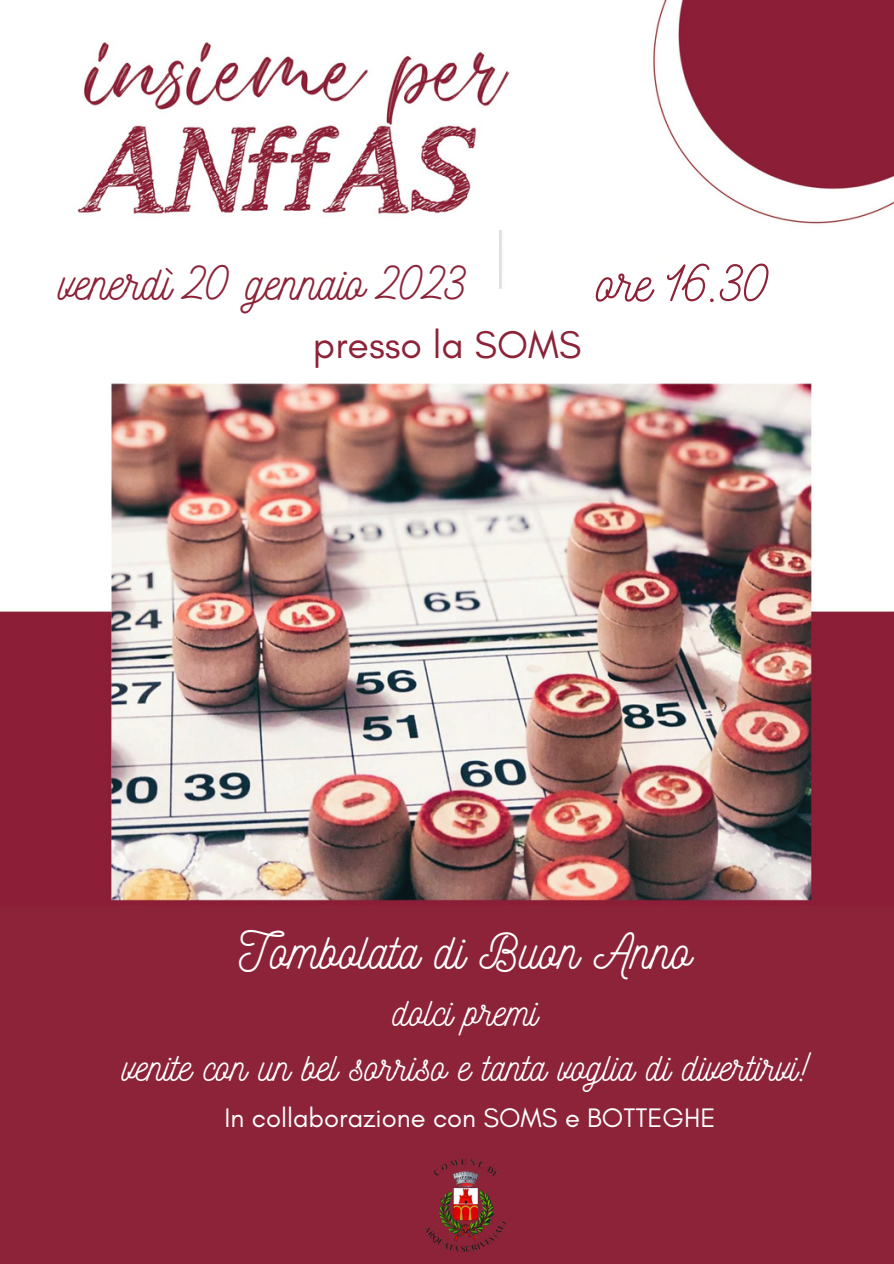
<style>
.page{position:relative;width:894px;height:1264px;background:#fff}
.page>*{position:absolute;margin:0;border:0;box-sizing:border-box;transform-origin:0 0}
.t1{font:51.6px "Nickainley";color:#8c2339}
.t2{font:49.8px "Nickainley";color:#fff}
.t3{font:47.7px "Nickainley";color:#8c2339}
.t4{font:39.3px/54px "Nickainley";color:#fff;text-align:center}
.t5{font:39.3px "Glacial Indifference";color:#8c2339}
.t6{font:27.3px "Glacial Indifference";color:#fff}
</style>
<div class="page">
<div style="left:0;top:0;width:893px;height:1263px;background:#8c2339"></div>
<img style="left:0;top:0;width:893px;height:901px">
<div style="left:230px;top:238px;width:257px;height:83px;background:#fff"></div>
<div style="left:499px;top:230px;width:226px;height:84px;background:#fff"></div>
<img style="left:424px;top:1158px;width:83px;height:95px">
<div style="left:325px;top:289px;width:357px;height:93px;background:#fff"></div>
<p class="t3" style="left:59px;top:252px;width:410px">venerdì 20 gennaio 2023</p>
<h1 class="t1" style="left:595px;top:250px;width:176px">ore 16.30</h1>
<p class="t5" style="left:313px;top:321px;width:270px">presso la SOMS</p>
<p class="t2" style="left:239px;top:919px;width:453px">Tombolata di Buon Anno</p>
<p class="t4" style="left:122px;top:983px;width:687px">dolci premi<br>venite con un bel sorriso e tanta voglia di divertirvi!</p>
<p class="t6" style="left:224px;top:1100px;width:492px">In collaborazione con SOMS e BOTTEGHE</p>
</div>
